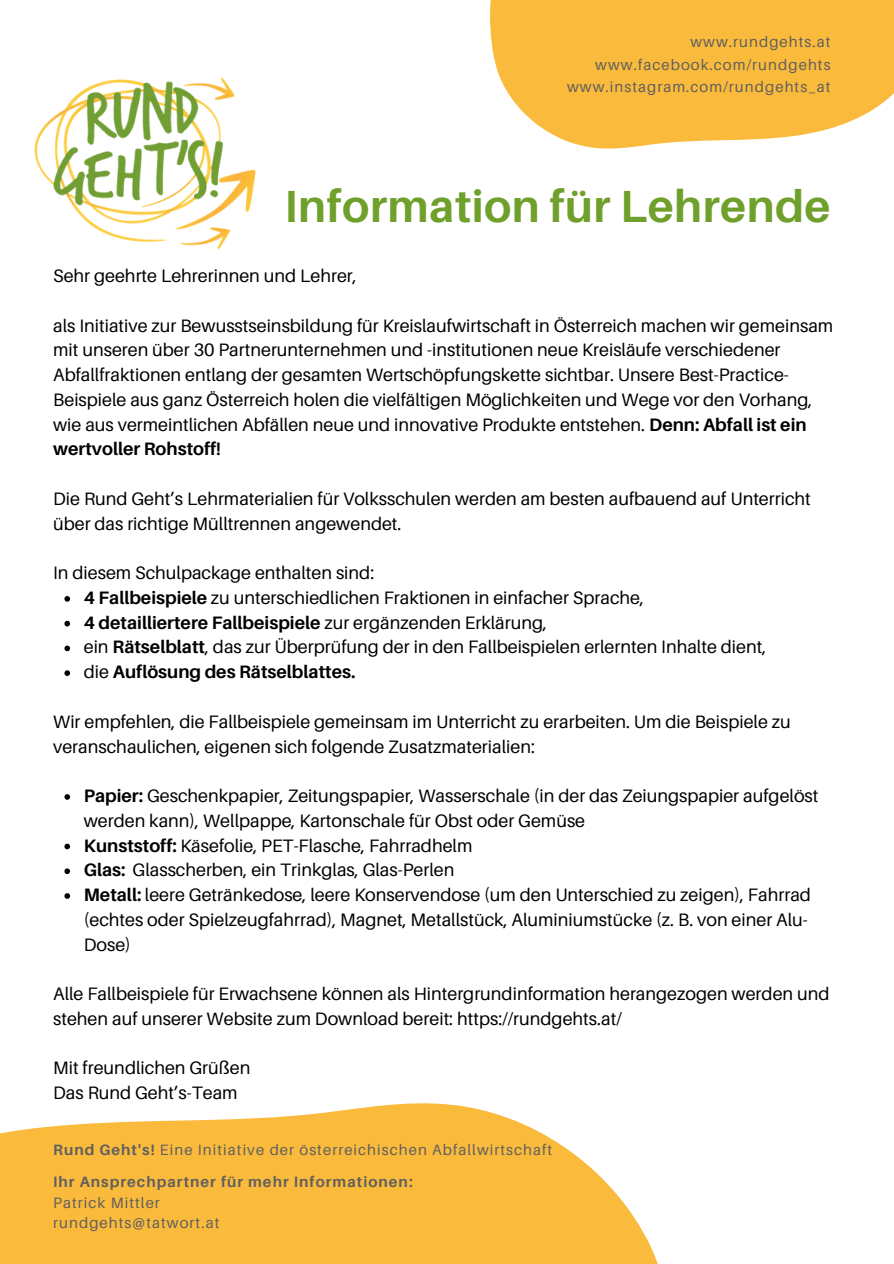
<style>
.page{position:relative;width:894px;height:1264px;background:#fff}
.page>*{position:absolute;margin:0;border:0;box-sizing:border-box;transform-origin:0 0}
.t1{font:700 45px "Aileron";letter-spacing:.01em;color:#70a02c}
.t2{font:18px/24.8px "Aileron";color:#000}
.t3{font:700 18px "Aileron";color:#000}
.t4{font:15px "Aileron";letter-spacing:.07em;color:#5f5f5f}
.t5{font:700 15px "Aileron";letter-spacing:.07em;color:#5f5f5f}
.s1{font-weight:700}
.s2{font-weight:400}
</style>
<div class="page">
<svg style="left:0;top:871px;width:658px;height:392px"></svg>
<img style="left:34px;top:77px;width:222px;height:173px">
<svg style="left:490px;top:0;width:403px;height:149px;background:#fac252"></svg>
<svg style="left:64px;top:596px;width:6px;height:5px"></svg>
<svg style="left:64px;top:621px;width:6px;height:5px"></svg>
<svg style="left:64px;top:645px;width:6px;height:6px"></svg>
<svg style="left:64px;top:670px;width:6px;height:6px"></svg>
<svg style="left:64px;top:794px;width:6px;height:5px"></svg>
<svg style="left:64px;top:843px;width:6px;height:6px"></svg>
<svg style="left:64px;top:868px;width:6px;height:6px"></svg>
<svg style="left:64px;top:893px;width:6px;height:5px"></svg>
<p class="t4" style="left:690px;top:33px;width:142px">www.rundgehts.at</p>
<p class="t4" style="left:595px;top:55px;width:237px">www.facebook.com/rundgehts</p>
<p class="t4" style="left:567px;top:78px;width:265px">www.instagram.com/rundgehts_at</p>
<p class="t1" style="left:284px;top:179px;width:547px">Information für Lehrende</p>
<p class="t2" style="left:53px;top:263px;width:305px">Sehr geehrte Lehrerinnen und Lehrer,</p>
<p class="t2" style="left:53px;top:312px;width:781px">als Initiative zur Bewusstseinsbildung für Kreislaufwirtschaft in Österreich machen wir gemeinsam mit unseren über 30 Partnerunternehmen und -institutionen neue Kreisläufe verschiedener Abfallfraktionen entlang der gesamten Wertschöpfungskette sichtbar. Unsere Best-Practice-Beispiele aus ganz Österreich holen die vielfältigen Möglichkeiten und Wege vor den Vorhang, wie aus vermeintlichen Abfällen neue und innovative Produkte entstehen. <span class="s1">Denn: Abfall ist ein wertvoller Rohstoff!</span></p>
<p class="t2" style="left:53px;top:486px;width:759px">Die Rund Geht’s Lehrmaterialien für Volksschulen werden am besten aufbauend auf Unterricht über das richtige Mülltrennen angewendet.</p>
<p class="t2" style="left:53px;top:560px;width:322px">In diesem Schulpackage enthalten sind:</p>
<p class="t2" style="left:84px;top:585px;width:561px"><span class="s1">4 Fallbeispiele</span> zu unterschiedlichen Fraktionen in einfacher Sprache,</p>
<p class="t3" style="left:84px;top:611px;width:465px">4 detailliertere Fallbeispiele <span class="s2">zur ergänzenden Erklärung,</span></p>
<p class="t2" style="left:84px;top:634px;width:683px">ein <span class="s1">Rätselblatt</span>, das zur Überprüfung der in den Fallbeispielen erlernten Inhalte dient,</p>
<p class="t3" style="left:84px;top:660px;width:273px"><span class="s2">die</span> Auflösung des Rätselblattes.</p>
<p class="t2" style="left:53px;top:708px;width:739px">Wir empfehlen, die Fallbeispiele gemeinsam im Unterricht zu erarbeiten. Um die Beispiele zu veranschaulichen, eigenen sich folgende Zusatzmaterialien:</p>
<p class="t2" style="left:84px;top:783px;width:736px"><span class="s1">Papier:</span> Geschenkpapier, Zeitungspapier, Wasserschale (in der das Zeiungspapier aufgelöst werden kann), Wellpappe, Kartonschale für Obst oder Gemüse</p>
<p class="t2" style="left:84px;top:832px;width:390px"><span class="s1">Kunststoff:</span> Käsefolie, PET-Flasche, Fahrradhelm</p>
<p class="t2" style="left:84px;top:857px;width:372px"><span class="s1">Glas:</span> Glasscherben, ein Trinkglas, Glas-Perlen</p>
<p class="t2" style="left:84px;top:882px;width:728px"><span class="s1">Metall:</span> leere Getränkedose, leere Konservendose (um den Unterschied zu zeigen), Fahrrad (echtes oder Spielzeugfahrrad), Magnet, Metallstück, Aluminiumstücke (z. B. von einer Alu-<br>Dose)</p>
<p class="t2" style="left:53px;top:981px;width:777px">Alle Fallbeispiele für Erwachsene können als Hintergrundinformation herangezogen werden und stehen auf unserer Website zum Download bereit: https://rundgehts.at/</p>
<p class="t2" style="left:53px;top:1055px;width:199px">Mit freundlichen Grüßen</p>
<p class="t2" style="left:53px;top:1080px;width:186px">Das Rund Geht’s-Team</p>
<p class="t4" style="left:53px;top:1140px;width:500px"><span class="s1">Rund Geht's!</span> Eine Initiative der österreichischen Abfallwirtschaft</p>
<p class="t5" style="left:53px;top:1172px;width:361px">Ihr Ansprechpartner für mehr Informationen:</p>
<p class="t4" style="left:53px;top:1192px;width:108px">Patrick Mittler</p>
<p class="t4" style="left:53px;top:1213px;width:168px">rundgehts@tatwort.at</p>
</div>
